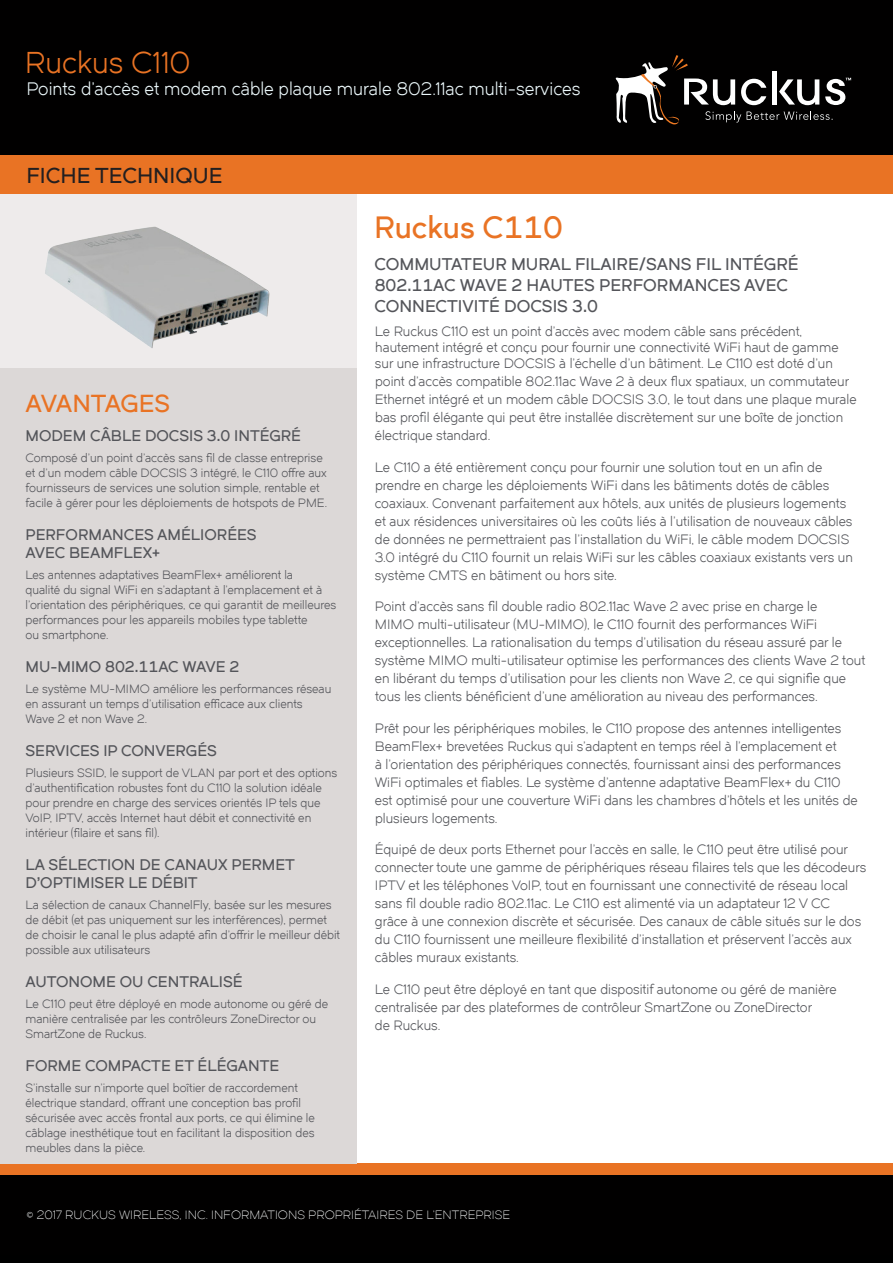
<style>
.page{position:relative;width:893px;height:1263px;background:#fff}
.page>*{position:absolute;margin:0;border:0;box-sizing:border-box;transform-origin:0 0}
.BODY_TITLE{font:30px "Dual 600";color:#e97324}
.Main_Title{font:30px "Dual 400";color:#e97324}
.BODY_TITLE-2{font:24px "Dual 600";letter-spacing:-.015em;color:#e97324}
.Doc_Type{font:21px "Dual 600";color:#231f20}
.Main_Sub-Title{font:18px "Dual 400";color:#ebf7fa}
.BODY_SUBHEAD_3rd_Gra{font:16.5px/21px "Dual 600";color:#54555a}
.SIDE_SUBHEAD{font:15px/18px "Dual 600";color:#54555a}
.t1{font:13.5px/18px "Dual 400";color:#54555a}
.t2{font:12px/15px "Dual 400";color:#54555a}
.t3{font:12px "Dual 300";color:#fff}
</style>
<div class="page">
<div style="left:0;top:194px;width:356px;height:174px;background:#eeebeb"></div>
<div style="left:0;top:1163px;width:893px;height:12px;background:#e97324"></div>
<div style="left:0;top:1175px;width:893px;height:88px;background:#000"></div>
<div style="left:0;top:368px;width:356px;height:795px;background:#dcd8d7"></div>
<div style="left:0;top:0;width:893px;height:163px;background:#010000"></div>
<svg style="left:616px;top:55px;width:235px;height:69px"></svg>
<div style="left:0;top:155px;width:893px;height:39px;background:#e97324"></div>
<img style="left:45px;top:226px;width:225px;height:122px">
<p class="Main_Title" style="left:25px;top:45px;width:167px">Ruckus C110</p>
<p class="Main_Sub-Title" style="left:26px;top:78px;width:555px">Points d’accès et modem câble plaque murale 802.11ac multi-services</p>
<p class="Doc_Type" style="left:26px;top:162px;width:198px">FICHE TECHNIQUE</p>
<p class="BODY_TITLE-2" style="left:26px;top:389px;width:146px">AVANTAGES</p>
<p class="SIDE_SUBHEAD" style="left:26px;top:426px;width:277px">MODEM CÂBLE DOCSIS 3.0 INTÉGRÉ</p>
<p class="t2" style="left:26px;top:450px;width:303px">Composé d’un point d’accès sans fil de classe entreprise et d’un modem câble DOCSIS 3 intégré, le C110 offre aux fournisseurs de services une solution simple, rentable et facile à gérer pour les déploiements de hotspots de PME.</p>
<p class="SIDE_SUBHEAD" style="left:26px;top:525px;width:233px">PERFORMANCES AMÉLIORÉES<br>AVEC BEAMFLEX+</p>
<p class="t2" style="left:26px;top:567px;width:312px">Les antennes adaptatives BeamFlex+ améliorent la<br>qualité du signal WiFi en s’adaptant à l’emplacement et à l’orientation des périphériques, ce qui garantit de meilleures performances pour les appareils mobiles type tablette<br>ou smartphone.</p>
<p class="SIDE_SUBHEAD" style="left:26px;top:657px;width:215px">MU-MIMO 802.11AC WAVE 2</p>
<p class="t2" style="left:26px;top:681px;width:307px">Le système MU-MIMO améliore les performances réseau en assurant un temps d’utilisation efficace aux clients<br>Wave 2 et non Wave 2.</p>
<p class="SIDE_SUBHEAD" style="left:26px;top:741px;width:193px">SERVICES IP CONVERGÉS</p>
<p class="t2" style="left:26px;top:765px;width:313px">Plusieurs SSID, le support de VLAN par port et des options d’authentification robustes font du C110 la solution idéale pour prendre en charge des services orientés IP tels que VoIP, IPTV, accès Internet haut débit et connectivité en intérieur (filaire et sans fil).</p>
<p class="SIDE_SUBHEAD" style="left:26px;top:855px;width:271px">LA SÉLECTION DE CANAUX PERMET<br>D’OPTIMISER LE DÉBIT</p>
<p class="t2" style="left:26px;top:897px;width:316px">La sélection de canaux ChannelFly, basée sur les mesures de débit (et pas uniquement sur les interférences), permet de choisir le canal le plus adapté afin d’offrir le meilleur débit possible aux utilisateurs</p>
<p class="SIDE_SUBHEAD" style="left:26px;top:972px;width:219px">AUTONOME OU CENTRALISÉ</p>
<p class="t2" style="left:26px;top:996px;width:304px">Le C110 peut être déployé en mode autonome ou géré de manière centralisée par les contrôleurs ZoneDirector ou<br>SmartZone de Ruckus.</p>
<p class="SIDE_SUBHEAD" style="left:26px;top:1056px;width:255px">FORME COMPACTE ET ÉLÉGANTE</p>
<p class="t2" style="left:26px;top:1080px;width:291px">S’installe sur n’importe quel boîtier de raccordement électrique standard, offrant une conception bas profil sécurisée avec accès frontal aux ports, ce qui élimine le câblage inesthétique tout en facilitant la disposition des meubles dans la pièce.</p>
<p class="BODY_TITLE" style="left:374px;top:208px;width:190px">Ruckus C110</p>
<p class="BODY_SUBHEAD_3rd_Gra" style="left:375px;top:253px;width:426px">COMMUTATEUR MURAL FILAIRE/SANS FIL INTÉGRÉ<br>802.11AC WAVE 2 HAUTES PERFORMANCES AVEC<br>CONNECTIVITÉ DOCSIS 3.0</p>
<p class="t1" style="left:375px;top:323px;width:465px;line-height:16.2px">Le Ruckus C110 est un point d’accès avec modem câble sans précédent, hautement intégré et conçu pour fournir une connectivité WiFi haut de gamme sur une infrastructure DOCSIS à l’échelle d’un bâtiment. Le C110 est doté d’un</p>
<p class="t1" style="left:375px;top:372px;width:483px">point d’accès compatible 802.11ac Wave 2 à deux flux spatiaux, un commutateur Ethernet intégré et un modem câble DOCSIS 3.0, le tout dans une plaque murale bas profil élégante qui peut être installée discrètement sur une boîte de jonction électrique standard.</p>
<p class="t1" style="left:375px;top:458px;width:480px">Le C110 a été entièrement conçu pour fournir une solution tout en un afin de prendre en charge les déploiements WiFi dans les bâtiments dotés de câbles coaxiaux. Convenant parfaitement aux hôtels, aux unités de plusieurs logements et aux résidences universitaires où les coûts liés à l’utilisation de nouveaux câbles de données ne permettraient pas l’installation du WiFi, le câble modem DOCSIS 3.0 intégré du C110 fournit un relais WiFi sur les câbles coaxiaux existants vers un système CMTS en bâtiment ou hors site.</p>
<p class="t1" style="left:375px;top:597px;width:492px">Point d’accès sans fil double radio 802.11ac Wave 2 avec prise en charge le<br>MIMO multi-utilisateur (MU-MIMO), le C110 fournit des performances WiFi exceptionnelles. La rationalisation du temps d’utilisation du réseau assuré par le système MIMO multi-utilisateur optimise les performances des clients Wave 2 tout en libérant du temps d’utilisation pour les clients non Wave 2, ce qui signifie que tous les clients bénéficient d’une amélioration au niveau des performances.</p>
<p class="t1" style="left:375px;top:719px;width:484px">Prêt pour les périphériques mobiles, le C110 propose des antennes intelligentes BeamFlex+ brevetées Ruckus qui s’adaptent en temps réel à l’emplacement et<br>à l’orientation des périphériques connectés, fournissant ainsi des performances WiFi optimales et fiables. Le système d’antenne adaptative BeamFlex+ du C110 est optimisé pour une couverture WiFi dans les chambres d’hôtels et les unités de plusieurs logements.</p>
<p class="t1" style="left:375px;top:840px;width:493px">Équipé de deux ports Ethernet pour l’accès en salle, le C110 peut être utilisé pour connecter toute une gamme de périphériques réseau filaires tels que les décodeurs IPTV et les téléphones VoIP, tout en fournissant une connectivité de réseau local sans fil double radio 802.11ac. Le C110 est alimenté via un adaptateur 12 V CC<br>grâce à une connexion discrète et sécurisée. Des canaux de câble situés sur le dos du C110 fournissent une meilleure flexibilité d’installation et préservent l’accès aux câbles muraux existants.</p>
<p class="t1" style="left:375px;top:980px;width:463px">Le C110 peut être déployé en tant que dispositif autonome ou géré de manière centralisée par des plateformes de contrôleur SmartZone ou ZoneDirector<br>de Ruckus.</p>
<p class="t3" style="left:26px;top:1208px;width:485px">© 2017 RUCKUS WIRELESS, INC. INFORMATIONS PROPRIÉTAIRES DE L’ENTREPRISE</p>
</div>
